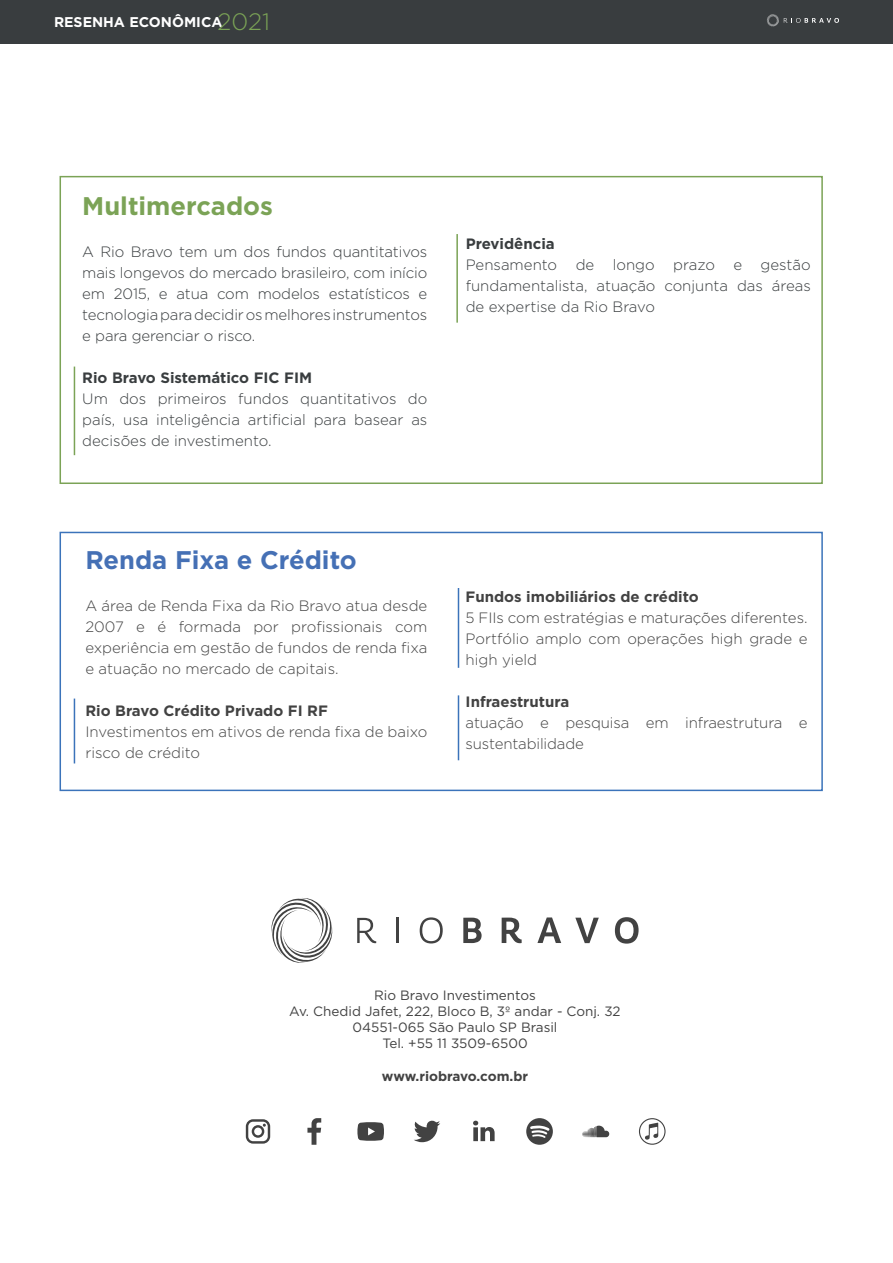
<style>
.page{position:relative;width:893px;height:1263px;background:#fff}
.page>*{position:absolute;margin:0;border:0;box-sizing:border-box;transform-origin:0 0}
.t1{font:700 25.5px "Gotham";color:#4570b5}
.t2{font:700 25.5px "Gotham";color:#7ba356}
.t3{font:300 23.7px "Gotham";color:#7ba356}
.t4{font:300 15px/21px "Gotham";color:#393d3f;text-align:justify}
.t5{font:300 15px/21px "Gotham";color:#424242;text-align:justify}
.t6{font:700 15px "Gotham";color:#424242}
.t7{font:700 15px "Gotham";color:#393d3f}
.t8{font:700 14.1px "Gotham";color:#fff}
.t9{font:13.5px "Gotham";color:#424242}
.t10{font:700 13.5px "Gotham";letter-spacing:-.005em;color:#424242}
</style>
<div class="page">
<div style="left:60px;top:176px;width:763px;height:308px;border:2px solid #7ba356"></div>
<div style="left:60px;top:532px;width:763px;height:259px;border:2px solid #3b73ba"></div>
<hr style="left:74px;top:367px;width:1px;height:88px;background:#7ba356">
<hr style="left:74px;top:698px;width:1px;height:65px;background:#3b73ba">
<hr style="left:458px;top:695px;width:1px;height:65px;background:#3b73ba">
<hr style="left:458px;top:588px;width:1px;height:80px;background:#3b73ba">
<hr style="left:456px;top:234px;width:2px;height:89px;background:#7ba356">
<svg style="left:307px;top:1118px;width:14px;height:27px"></svg>
<svg style="left:357px;top:1122px;width:27px;height:19px"></svg>
<svg style="left:414px;top:1120px;width:26px;height:22px"></svg>
<svg style="left:526px;top:1118px;width:27px;height:27px"></svg>
<svg style="left:583px;top:1126px;width:27px;height:11px"></svg>
<svg style="left:473px;top:1121px;width:22px;height:20px"></svg>
<svg style="left:639px;top:1118px;width:27px;height:27px"></svg>
<svg style="left:246px;top:1119px;width:24px;height:24px"></svg>
<svg style="left:357px;top:918px;width:19px;height:25px"></svg>
<hr style="left:396px;top:918px;width:2px;height:25px;background:#424242">
<svg style="left:420px;top:917px;width:23px;height:26px"></svg>
<svg style="left:463px;top:918px;width:19px;height:25px"></svg>
<svg style="left:502px;top:917px;width:20px;height:26px"></svg>
<svg style="left:537px;top:917px;width:24px;height:26px"></svg>
<svg style="left:575px;top:918px;width:24px;height:25px"></svg>
<svg style="left:615px;top:917px;width:24px;height:27px"></svg>
<svg style="left:271px;top:898px;width:62px;height:65px"></svg>
<div style="left:0;top:0;width:893px;height:43px;background:#393d3f"></div>
<svg style="left:767px;top:14px;width:72px;height:13px"></svg>
<p class="t3" style="left:217px;top:7px;width:54px">2021</p>
<p class="t8" style="left:54px;top:12px;width:170px">RESENHA ECONÔMICA</p>
<p class="t2" style="left:82px;top:189px;width:192px">Multimercados</p>
<p class="t4" style="left:82px;top:241px;width:347px">A Rio Bravo tem um dos fundos quantitativos mais longevos do mercado brasileiro, com início em 2015, e atua com modelos estatísticos e tecnologia para decidir os melhores instrumentos e para gerenciar o risco.</p>
<p class="t7" style="left:82px;top:368px;width:231px">Rio Bravo Sistemático FIC FIM</p>
<p class="t4" style="left:82px;top:388px;width:347px">Um dos primeiros fundos quantitativos do país, usa inteligência artificial para basear as decisões de investimento.</p>
<p class="t7" style="left:466px;top:233px;width:91px">Previdência</p>
<p class="t4" style="left:466px;top:253px;width:347px">Pensamento de longo prazo e gestão fundamentalista, atuação conjunta das áreas de expertise da Rio Bravo</p>
<p class="t1" style="left:85px;top:543px;width:273px">Renda Fixa e Crédito</p>
<p class="t5" style="left:85px;top:595px;width:343px">A área de Renda Fixa da Rio Bravo atua desde 2007 e é formada por profissionais com experiência em gestão de fundos de renda fixa e atuação no mercado de capitais.</p>
<p class="t6" style="left:85px;top:701px;width:244px">Rio Bravo Crédito Privado FI RF</p>
<p class="t5" style="left:85px;top:721px;width:343px">Investimentos em ativos de renda fixa de baixo risco de crédito</p>
<p class="t6" style="left:466px;top:587px;width:235px">Fundos imobiliários de crédito</p>
<p class="t5" style="left:466px;top:607px;width:343px">5 FIIs com estratégias e maturações diferentes.<br>Portfólio amplo com operações high grade e high yield</p>
<p class="t6" style="left:466px;top:692px;width:105px">Infraestrutura</p>
<p class="t5" style="left:466px;top:712px;width:343px">atuação e pesquisa em infraestrutura e sustentabilidade</p>
<p class="t9" style="left:374px;top:986px;width:163px">Rio Bravo Investimentos</p>
<p class="t9" style="left:289px;top:1002px;width:333px">Av. Chedid Jafet, 222, Bloco B, 3º andar - Conj. 32</p>
<p class="t9" style="left:352px;top:1018px;width:207px">04551-065 São Paulo SP Brasil</p>
<p class="t9" style="left:382px;top:1035px;width:147px">Tel. +55 11 3509-6500</p>
<p class="t10" style="left:382px;top:1067px;width:148px">www.riobravo.com.br</p>
</div>
